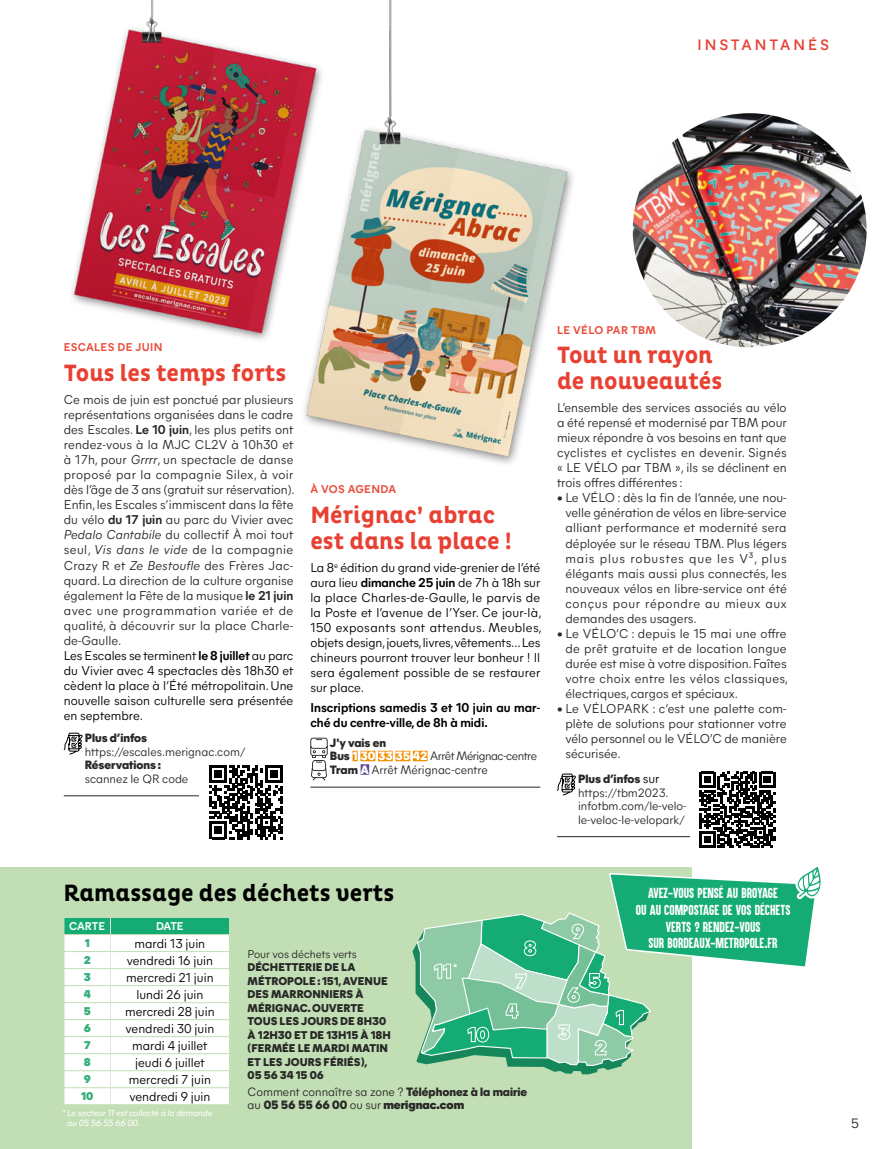
<style>
.page{position:relative;width:893px;height:1149px;background:#fff}
.page>*{position:absolute;margin:0;border:0;box-sizing:border-box;transform-origin:0 0}
.Titre{font:700 24px/25.5px "Pluto Cond";color:#e84133}
.Titre-2{font:700 24px "Pluto Cond";color:#000}
.t1{font:600 15px "Mier A";letter-spacing:.2em;color:#e84133}
.t2{font:13.5px "Mier A";color:#282827}
.Txt_brèves{font:12.75px/15px "Mier A";color:#282827;text-align:justify}
.Txt_courant{font:12.75px/15px "Mier A";color:#000}
.Txt_courant-2{font:700 12.75px/15px "Mier A";letter-spacing:.005em;color:#000}
.Infos_SUP{font:12px/13.5px "Mier A";color:#282827}
.t3{font:12px/16.5px "Aku&Kamu";color:#fff;text-align:center}
.Infos_SUP-2{font:12px/13.5px "Mier A";letter-spacing:-.02em;color:#282827}
.Infos_SUP-3{font:800 11.25px/13.5px "Mier A";color:#282827}
.Surtitre{font:700 11.25px "Mier A";letter-spacing:.03em;color:#e94d3b}
.t4{font:900 11.25px "Mier A";color:#35af7b}
.t5{font:700 11.25px "Mier A";letter-spacing:-.02em;color:#fff}
.t6{font:italic 9px/10.5px "Mier A";letter-spacing:-.01em;color:#fff}
.s1{font-weight:700}
.s2{font-style:italic}
.s3{font-weight:800}
.s4{font-weight:800;color:#fff}
.s5{font-size:12.75px;color:#000}
.s6{font-weight:400}
.s7{font-weight:900}
</style>
<div class="page">
<hr style="left:64px;top:795px;width:229px;height:1px;background:#282827">
<svg style="left:63px;top:732px;width:20px;height:23px"></svg>
<div style="left:0;top:866px;width:691px;height:282px;background:#c2deb4"></div>
<svg style="left:64px;top:917px;width:165px;height:186px;background:#e7f5ee"></svg>
<svg style="left:412px;top:866px;width:409px;height:207px"></svg>
<div style="left:353px;top:750px;width:5px;height:11px;background:#f28e00"></div>
<div style="left:360px;top:750px;width:15px;height:11px;background:#f28e00"></div>
<div style="left:378px;top:750px;width:15px;height:11px;background:#f28e00"></div>
<div style="left:395px;top:750px;width:15px;height:11px;background:#f28e00"></div>
<div style="left:413px;top:750px;width:15px;height:11px;background:#f28e00"></div>
<div style="left:361px;top:764px;width:8px;height:10px;background:#604a98"></div>
<hr style="left:310px;top:786px;width:230px;height:1px;background:#282827">
<svg style="left:310px;top:737px;width:18px;height:43px"></svg>
<img style="left:72px;top:0;width:112px;height:325px">
<img style="left:184px;top:0;width:506px;height:464px">
<div style="left:199px;top:758px;width:94px;height:88px;background:#fff"></div>
<svg style="left:209px;top:765px;width:74px;height:74px"></svg>
<svg style="left:699px;top:771px;width:76px;height:76px"></svg>
<hr style="left:557px;top:836px;width:133px;height:1px;background:#282827">
<svg style="left:557px;top:773px;width:19px;height:23px"></svg>
<img style="left:633px;top:113px;width:234px;height:234px;border-radius:117px">
<p class="t1" style="left:697px;top:33px;width:133px">INSTANTANÉS</p>
<p class="Surtitre" style="left:64px;top:339px;width:100px">ESCALES DE JUIN</p>
<p class="Titre" style="left:64px;top:360px;width:224px">Tous les temps forts</p>
<p class="Txt_brèves" style="left:64px;top:391px;width:232px">Ce mois de juin est ponctué par plusieurs représentations organisées dans le cadre des Escales. <span class="s1">Le 10 juin</span>, les plus petits ont rendez-vous à la MJC CL2V à 10h30 et à 17h, pour <span class="s2">Grrrr</span>, un spectacle de danse proposé par la compagnie Silex, à voir dès l’âge de 3 ans (gratuit sur réservation).<br>Enfin, les Escales s’immiscent dans la fête du vélo <span class="s1">du 17 juin</span> au parc du Vivier avec <span class="s2">Pedalo Cantabile</span> du collectif À moi tout seul, <span class="s2">Vis dans le vide</span> de la compagnie Crazy R et <span class="s2">Ze Bestoufle</span> des Frères Jac&shy;quard. La direction de la culture organise également la Fête de la musique <span class="s1">le 21 juin </span>avec une programmation variée et de qualité, à découvrir sur la place Charle&shy;de-Gaulle.</p>
<p class="Txt_courant" style="left:64px;top:646px;width:231px;text-align:justify">Les Escales se terminent <span class="s1">le 8 juillet</span> au parc du Vivier avec 4 spectacles dès 18h30 et cèdent la place à l’Été métropolitain. Une nouvelle saison culturelle sera présentée en septembre.</p>
<p class="Infos_SUP" style="left:85px;top:730px;width:162px"><span class="s3">Plus d’infos </span>https://escales.merignac.com/<br><span class="s3">Réservations :<br></span>scannez le QR code</p>
<p class="Surtitre" style="left:310px;top:481px;width:87px">À VOS AGENDA</p>
<p class="Titre" style="left:310px;top:503px;width:203px">Mérignac’ abrac est dans la place !</p>
<p class="Txt_courant" style="left:310px;top:559px;width:233px">La 8<sup>e</sup> édition du grand vide-grenier de l’été aura lieu <span class="s1">dimanche 25 juin</span> de 7h à 18h sur la place Charles-de-Gaulle, le parvis de la Poste et l’avenue de l’Yser. Ce jour-là, 150 exposants sont attendus. Meubles, objets design, jouets, livres, vêtements... Les chineurs pourront trouver leur bonheur ! Il sera également possible de se restaurer sur place.</p>
<p class="Txt_courant-2" style="left:310px;top:698px;width:231px">Inscriptions samedis 3 et 10 juin au mar&shy;ché du centre-ville, de 8h à midi.</p>
<p class="Infos_SUP-2" style="left:330px;top:735px;width:209px"><span class="s3">J'y vais en<br>Bus</span> <span class="s4">1 30 33 35 42</span> Arrêt Mérignac-centre<br><span class="s3">Tram</span> <span class="s4">A</span> Arrêt Mérignac-centre</p>
<p class="Surtitre" style="left:557px;top:321px;width:100px">LE VÉLO PAR TBM</p>
<p class="Titre" style="left:557px;top:343px;width:167px">Tout un rayon de nouveautés</p>
<p class="Txt_brèves" style="left:557px;top:399px;width:231px">L’ensemble des services associés au vélo a été repensé et modernisé par TBM pour mieux répondre à vos besoins en tant que cyclistes et cyclistes en devenir. Signés « LE VÉLO par TBM », ils se déclinent en trois offres différentes :</p>
<p class="Txt_brèves" style="left:565px;top:489px;width:223px;text-indent:-8px">• Le VÉLO : dès la fin de l’année, une nou&shy;velle génération de vélos en libre-service alliant performance et modernité sera déployée sur le réseau TBM. Plus légers mais plus robustes que les V³, plus élégants mais aussi plus connectés, les nouveaux vélos en libre-service ont été conçus pour répondre au mieux aux demandes des usagers.</p>
<p class="Txt_brèves" style="left:565px;top:624px;width:224px;text-align:left;text-indent:-8px">• Le VÉLO’C : depuis le 15 mai une offre de prêt gratuite et de location longue durée est mise à votre disposition. Faîtes votre choix entre les vélos classiques, électriques, cargos et spéciaux.</p>
<p class="Txt_brèves" style="left:565px;top:699px;width:223px;text-indent:-8px">• Le VÉLOPARK : c’est une palette com&shy;plète de solutions pour stationner votre vélo personnel ou le VÉLO’C de manière sécurisée.</p>
<p class="Infos_SUP" style="left:578px;top:771px;width:110px"><span class="s3">Plus d’infos</span> <span class="s5">sur </span>https://tbm2023. infotbm.com/le-velo&shy;le-veloc-le-velopark/</p>
<p class="Titre-2" style="left:63px;top:878px;width:332px">Ramassage des déchets verts</p>
<p class="t3" style="left:636px;top:884px;width:156px">AVEZ-VOUS PENSÉ AU BROYAGE<br>OU AU COMPOSTAGE DE VOS DÉCHETS<br>VERTS ? RENDEZ-VOUS<br>SUR BORDEAUX-METROPOLE.FR</p>
<p class="t5" style="left:69px;top:917px;width:38px">CARTE</p>
<p class="t5" style="left:156px;top:917px;width:29px">DATE</p>
<p class="t4" style="left:85px;top:934px;width:6px">1</p>
<p class="Txt_courant" style="left:135px;top:934px;width:72px">mardi 13 juin</p>
<p class="t4" style="left:84px;top:951px;width:8px">2</p>
<p class="Txt_courant" style="left:127px;top:951px;width:88px">vendredi 16 juin</p>
<p class="t4" style="left:84px;top:968px;width:8px">3</p>
<p class="Txt_courant" style="left:126px;top:968px;width:89px">mercredi 21 juin</p>
<p class="t4" style="left:84px;top:985px;width:8px">4</p>
<p class="Txt_courant" style="left:136px;top:985px;width:69px">lundi 26 juin</p>
<p class="t4" style="left:84px;top:1002px;width:8px">5</p>
<p class="Txt_courant" style="left:125px;top:1002px;width:91px">mercredi 28 juin</p>
<p class="t4" style="left:84px;top:1019px;width:9px">6</p>
<p class="Txt_courant" style="left:126px;top:1019px;width:90px">vendredi 30 juin</p>
<p class="t4" style="left:84px;top:1036px;width:8px">7</p>
<p class="Txt_courant" style="left:132px;top:1036px;width:77px">mardi 4 juillet</p>
<p class="t4" style="left:84px;top:1053px;width:8px">8</p>
<p class="Txt_courant" style="left:135px;top:1053px;width:71px">jeudi 6 juillet</p>
<p class="t4" style="left:84px;top:1070px;width:9px">9</p>
<p class="Txt_courant" style="left:129px;top:1070px;width:84px">mercredi 7 juin</p>
<p class="t4" style="left:81px;top:1087px;width:14px">10</p>
<p class="Txt_courant" style="left:129px;top:1087px;width:83px">vendredi 9 juin</p>
<p class="t6" style="left:67px;top:1106px;width:147px;text-indent:-5px">* Le secteur 11 est collecté à la demande au 05 56 55 66 00.</p>
<p class="Infos_SUP-3" style="left:248px;top:945px;width:145px"><span class="s6">Pour vos déchets verts<br></span>DÉCHETTERIE DE LA<br>MÉTROPOLE: 151, AVENUE<br>DES MARRONNIERS À<br>MÉRIGNAC. OUVERTE<br>TOUS LES JOURS DE 8H30<br>À 12H30 ET DE 13H15 À 18H (FERMÉE LE MARDI MATIN<br>ET LES JOURS FÉRIÉS),<br>05 56 34 15 06</p>
<p class="Infos_SUP" style="left:248px;top:1083px;width:281px">Comment connaître sa zone ? <span class="s3">Téléphonez à la mairie </span>au <span class="s3">05 56 55 66 00</span> ou sur <span class="s7">merignac.com</span></p>
<p class="t2" style="left:851px;top:1112px;width:9px">5</p>
</div>
